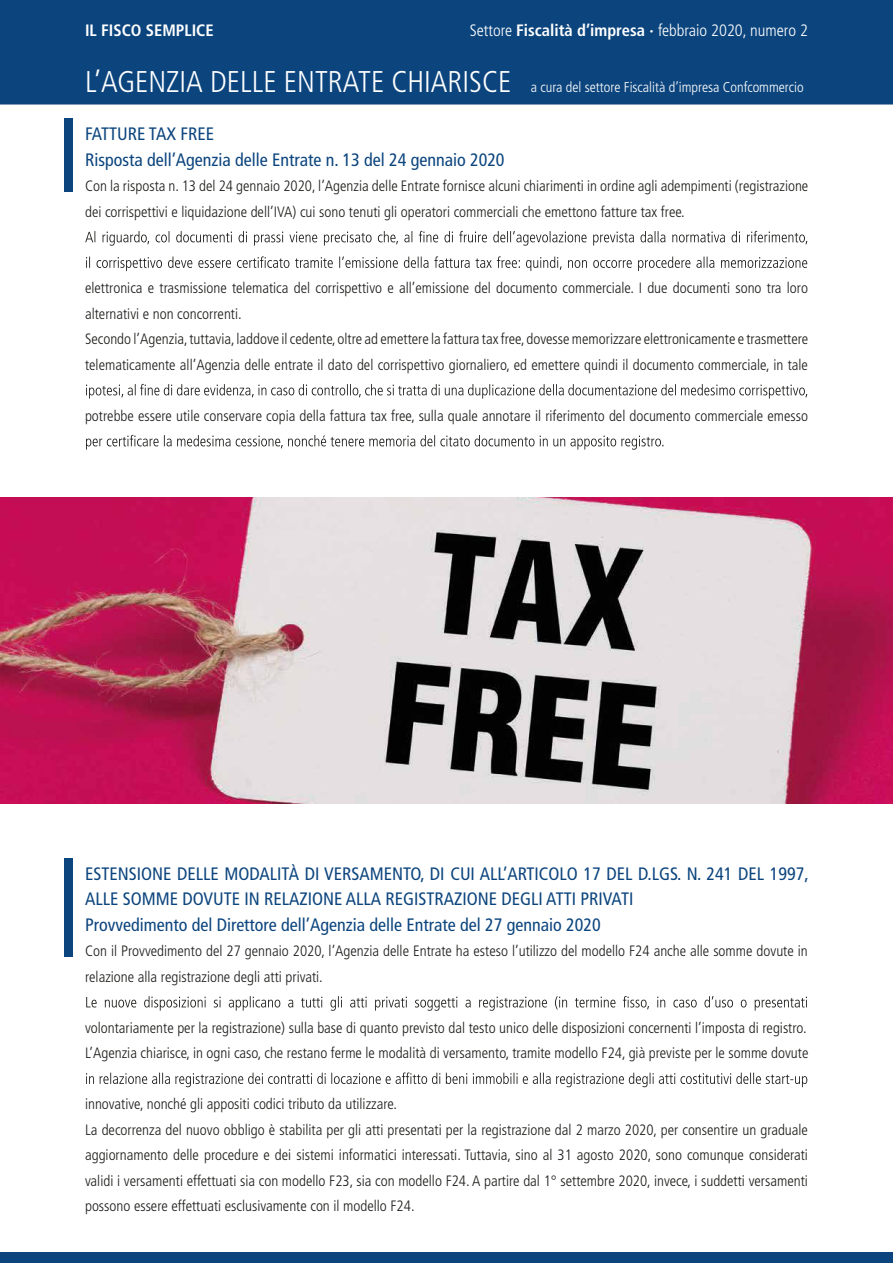
<style>
.page{position:relative;width:893px;height:1263px;background:#fff}
.page>*{position:absolute;margin:0;border:0;box-sizing:border-box;transform-origin:0 0}
.t1{font:condensed 18px/25.5px "Frutiger LT Std";color:#0c457e}
.t2{font:300 condensed 16.5px "Frutiger LT Std";color:#fff}
.t3{font:700 condensed 16.5px "Frutiger LT Std";color:#fff}
.t4{font:300 condensed 15px/25.5px "Frutiger LT Std";color:#1d1d1b}
.t5{font:300 condensed 14.25px "Frutiger LT Std";color:#fff}
.s1{font-weight:700}
.s2{font-size:30px}
</style>
<div class="page">
<div style="left:0;top:0;width:893px;height:64px;background:#0c457e"></div>
<div style="left:0;top:1252px;width:893px;height:11px;background:#0c457e"></div>
<div style="left:64px;top:118px;width:8px;height:74px;background:#0c457e"></div>
<svg style="left:85px;top:231px;width:722px;height:15px"></svg>
<svg style="left:86px;top:256px;width:721px;height:15px"></svg>
<svg style="left:86px;top:384px;width:721px;height:15px"></svg>
<svg style="left:86px;top:435px;width:577px;height:15px"></svg>
<div style="left:64px;top:858px;width:8px;height:99px;background:#0c457e"></div>
<svg style="left:86px;top:996px;width:721px;height:15px"></svg>
<svg style="left:86px;top:1072px;width:721px;height:15px"></svg>
<div style="left:0;top:60px;width:893px;height:45px;background:#0c457e"></div>
<img style="left:0;top:497px;width:893px;height:306px">
<p class="t3" style="left:85px;top:20px;width:130px">IL FISCO SEMPLICE</p>
<p class="t2" style="left:470px;top:21px;width:340px">Settore <span class="s1">Fiscalità d’impresa ·</span> febbraio 2020, numero 2</p>
<p class="t5" style="left:85px;top:79px;width:720px"><span class="s2">L’AGENZIA DELLE ENTRATE CHIARISCE</span> a cura del settore Fiscalità d’impresa Confcommercio</p>
<p class="t1" style="left:85px;top:121px;width:421px">FATTURE TAX FREE<br>Risposta dell’Agenzia delle Entrate n. 13 del 24 gennaio 2020</p>
<p class="t4" style="left:85px;top:174px;width:725px">Con la risposta n. 13 del 24 gennaio 2020, l’Agenzia delle Entrate fornisce alcuni chiarimenti in ordine agli adempimenti (registrazione dei corrispettivi e liquidazione dell’IVA) cui sono tenuti gli operatori commerciali che emettono fatture tax free.</p>
<p class="t4" style="left:85px;top:276px;width:725px">elettronica e trasmissione telematica del corrispettivo e all’emissione del documento commerciale. I due documenti sono tra loro alternativi e non concorrenti.<br>Secondo l’Agenzia,tuttavia,laddove ilcedente, oltre ad emettere la fattura taxfree, dovessememorizzare elettronicamente e trasmettere telematicamente all’Agenzia delle entrate il dato del corrispettivo giornaliero, ed emettere quindi il documento commerciale, in tale</p>
<p class="t4" style="left:85px;top:403px;width:724px">potrebbe essere utile conservare copia della fattura tax free, sulla quale annotare il riferimento del documento commerciale emesso</p>
<p class="t1" style="left:85px;top:861px;width:725px">ESTENSIONE DELLE MODALITÀ DI VERSAMENTO, DI CUI ALL’ARTICOLO 17 DEL D.LGS. N. 241 DEL 1997,<br>ALLE SOMME DOVUTE IN RELAZIONE ALLA REGISTRAZIONE DEGLI ATTI PRIVATI<br>Provvedimento del Direttore dell’Agenzia delle Entrate del 27 gennaio 2020</p>
<p class="t4" style="left:85px;top:939px;width:724px">Con il Provvedimento del 27 gennaio 2020, l’Agenzia delle Entrate ha esteso l’utilizzo del modello F24 anche alle somme dovute in relazione alla registrazione degli atti privati.</p>
<p class="t4" style="left:85px;top:1015px;width:725px">volontariamente per la registrazione) sulla base di quanto previsto dal testo unico delle disposizioni concernenti l’imposta di registro.<br>L’Agenzia chiarisce, in ogni caso, che restano ferme le modalità di versamento, tramite modello F24, già previste per le somme dovute</p>
<p class="t4" style="left:85px;top:1092px;width:724px">innovative, nonché gli appositi codici tributo da utilizzare.<br>La decorrenza del nuovo obbligo è stabilita per gli atti presentati per la registrazione dal 2 marzo 2020, per consentire un graduale aggiornamento delle procedure e dei sistemi informatici interessati. Tuttavia, sino al 31 agosto 2020, sono comunque considerati validi i versamenti effettuati sia con modello F23, sia con modello F24. A partire dal 1° settembre 2020, invece, i suddetti versamenti possono essere effettuati esclusivamente con il modello F24.</p>
</div>
